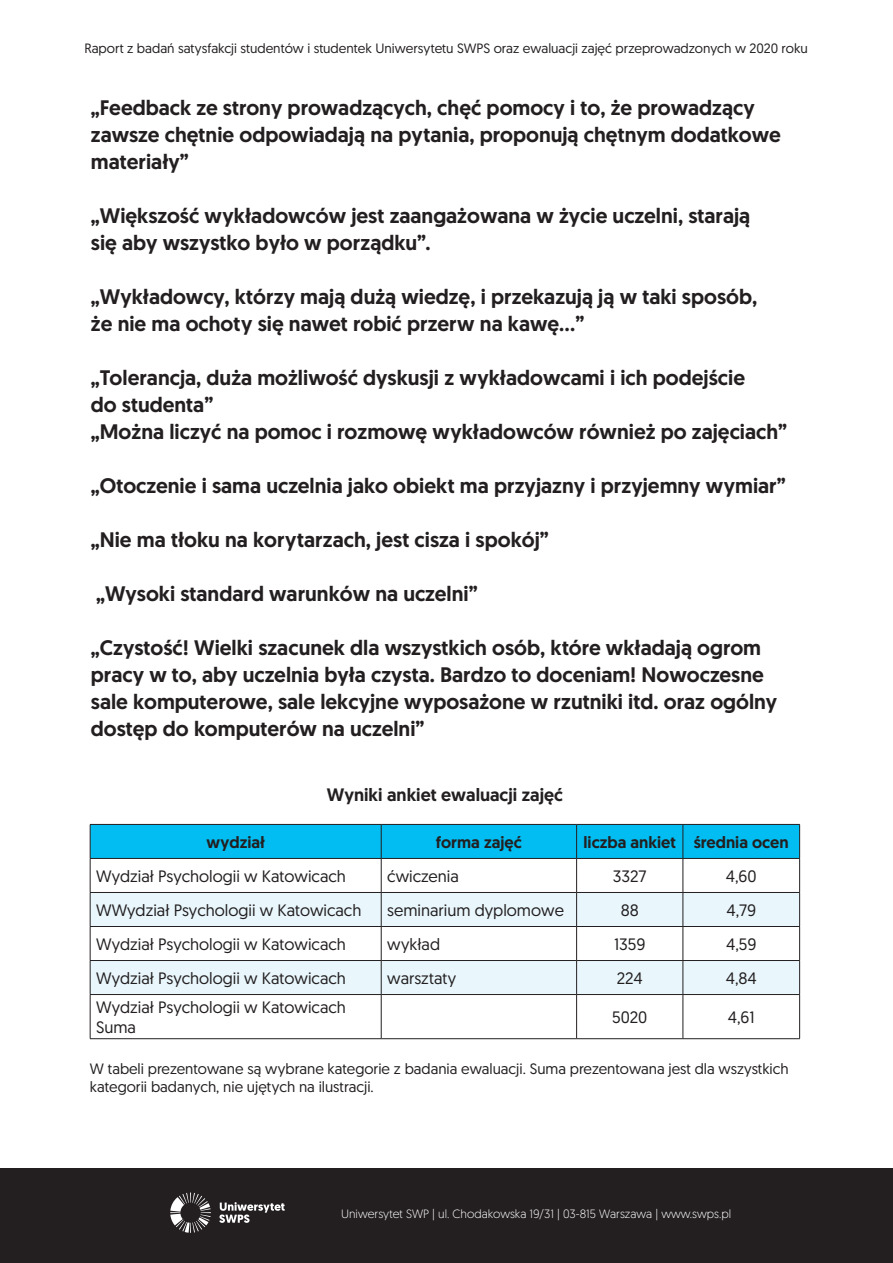
<style>
.page{position:relative;width:893px;height:1263px;background:#fff}
.page>*{position:absolute;margin:0;border:0;box-sizing:border-box;transform-origin:0 0}
.t1{font:500 21px/27px "Geomanist";color:#231f20}
.t2{font:500 18px "Geomanist";color:#231f20}
.t3{font:16.5px/19.8px "Geomanist";color:#231f20}
.t4{font:500 16.5px "Geomanist";color:#231f20}
.t5{font:15px/18px "Geomanist";color:#231f20}
.t6{font:13.5px "Geomanist";color:#231f20}
.t7{font:300 12px "Geomanist";color:#fff}
</style>
<div class="page">
<div style="left:0;top:1168px;width:893px;height:95px;background:#231f20"></div>
<svg style="left:219px;top:1202px;width:66px;height:21px"></svg>
<svg style="left:170px;top:1192px;width:41px;height:41px"></svg>
<div style="left:91px;top:825px;width:708px;height:33px;background:#01bdf2"></div>
<svg style="left:91px;top:893px;width:708px;height:101px;fill:#e9f7fd"></svg>
<hr style="left:90px;top:824px;width:291px;height:1px;background:#231f20">
<hr style="left:90px;top:825px;width:1px;height:33px;background:#231f20">
<hr style="left:381px;top:824px;width:196px;height:1px;background:#231f20">
<hr style="left:381px;top:825px;width:1px;height:33px;background:#231f20">
<hr style="left:577px;top:824px;width:106px;height:1px;background:#231f20">
<hr style="left:576px;top:825px;width:1px;height:33px;background:#231f20">
<hr style="left:683px;top:824px;width:117px;height:1px;background:#231f20">
<hr style="left:683px;top:825px;width:1px;height:33px;background:#231f20">
<hr style="left:799px;top:825px;width:1px;height:33px;background:#231f20">
<hr style="left:90px;top:858px;width:291px;height:1px;background:#231f20">
<hr style="left:90px;top:859px;width:1px;height:33px;background:#231f20">
<hr style="left:381px;top:858px;width:196px;height:1px;background:#231f20">
<hr style="left:381px;top:859px;width:1px;height:33px;background:#231f20">
<hr style="left:577px;top:858px;width:106px;height:1px;background:#231f20">
<hr style="left:576px;top:859px;width:1px;height:33px;background:#231f20">
<hr style="left:683px;top:858px;width:117px;height:1px;background:#231f20">
<hr style="left:683px;top:859px;width:1px;height:33px;background:#231f20">
<hr style="left:799px;top:859px;width:1px;height:33px;background:#231f20">
<hr style="left:90px;top:892px;width:291px;height:1px;background:#231f20">
<hr style="left:90px;top:893px;width:1px;height:33px;background:#231f20">
<hr style="left:381px;top:892px;width:196px;height:1px;background:#231f20">
<hr style="left:381px;top:893px;width:1px;height:33px;background:#231f20">
<hr style="left:577px;top:892px;width:106px;height:1px;background:#231f20">
<hr style="left:576px;top:893px;width:1px;height:33px;background:#231f20">
<hr style="left:683px;top:892px;width:117px;height:1px;background:#231f20">
<hr style="left:683px;top:893px;width:1px;height:33px;background:#231f20">
<hr style="left:799px;top:893px;width:1px;height:33px;background:#231f20">
<hr style="left:90px;top:926px;width:291px;height:1px;background:#231f20">
<hr style="left:90px;top:927px;width:1px;height:33px;background:#231f20">
<hr style="left:381px;top:926px;width:196px;height:1px;background:#231f20">
<hr style="left:381px;top:927px;width:1px;height:33px;background:#231f20">
<hr style="left:577px;top:926px;width:106px;height:1px;background:#231f20">
<hr style="left:576px;top:927px;width:1px;height:33px;background:#231f20">
<hr style="left:683px;top:926px;width:117px;height:1px;background:#231f20">
<hr style="left:683px;top:927px;width:1px;height:33px;background:#231f20">
<hr style="left:799px;top:927px;width:1px;height:33px;background:#231f20">
<hr style="left:90px;top:960px;width:291px;height:1px;background:#231f20">
<hr style="left:90px;top:961px;width:1px;height:33px;background:#231f20">
<hr style="left:381px;top:960px;width:196px;height:1px;background:#231f20">
<hr style="left:381px;top:961px;width:1px;height:33px;background:#231f20">
<hr style="left:577px;top:960px;width:106px;height:1px;background:#231f20">
<hr style="left:576px;top:961px;width:1px;height:33px;background:#231f20">
<hr style="left:683px;top:960px;width:117px;height:1px;background:#231f20">
<hr style="left:683px;top:961px;width:1px;height:33px;background:#231f20">
<hr style="left:799px;top:961px;width:1px;height:33px;background:#231f20">
<hr style="left:90px;top:994px;width:291px;height:1px;background:#231f20">
<hr style="left:90px;top:995px;width:1px;height:43px;background:#231f20">
<hr style="left:381px;top:994px;width:196px;height:1px;background:#231f20">
<hr style="left:381px;top:995px;width:1px;height:43px;background:#231f20">
<hr style="left:577px;top:994px;width:106px;height:1px;background:#231f20">
<hr style="left:576px;top:995px;width:1px;height:43px;background:#231f20">
<hr style="left:683px;top:994px;width:117px;height:1px;background:#231f20">
<hr style="left:683px;top:995px;width:1px;height:43px;background:#231f20">
<hr style="left:799px;top:995px;width:1px;height:43px;background:#231f20">
<hr style="left:90px;top:1038px;width:291px;height:1px;background:#231f20">
<hr style="left:381px;top:1038px;width:196px;height:1px;background:#231f20">
<hr style="left:577px;top:1038px;width:106px;height:1px;background:#231f20">
<hr style="left:683px;top:1038px;width:117px;height:1px;background:#231f20">
<p class="t6" style="left:84px;top:39px;width:725px">Raport z badań satysfakcji studentów i studentek Uniwersytetu SWPS oraz ewaluacji zajęć przeprowadzonych w 2020 roku</p>
<p class="t1" style="left:91px;top:94px;width:691px">„Feedback ze strony prowadzących, chęć pomocy i to, że prowadzący zawsze chętnie odpowiadają na pytania, proponują chętnym dodatkowe materiały”</p>
<p class="t1" style="left:91px;top:202px;width:661px">„Większość wykładowców jest zaangażowana w życie uczelni, starają się aby wszystko było w porządku”.</p>
<p class="t1" style="left:91px;top:283px;width:668px">„Wykładowcy, którzy mają dużą wiedzę, i przekazują ją w taki sposób, że nie ma ochoty się nawet robić przerw na kawę…”</p>
<p class="t1" style="left:91px;top:364px;width:656px">„Tolerancja, duża możliwość dyskusji z wykładowcami i ich podejście do studenta”</p>
<p class="t1" style="left:91px;top:418px;width:698px">„Można liczyć na pomoc i rozmowę wykładowców również po zajęciach”</p>
<p class="t1" style="left:91px;top:472px;width:696px">„Otoczenie i sama uczelnia jako obiekt ma przyjazny i przyjemny wymiar”</p>
<p class="t1" style="left:91px;top:526px;width:459px">„Nie ma tłoku na korytarzach, jest cisza i spokój”</p>
<p class="t1" style="left:96px;top:580px;width:383px">„Wysoki standard warunków na uczelni”</p>
<p class="t1" style="left:91px;top:634px;width:688px">„Czystość! Wielki szacunek dla wszystkich osób, które wkładają ogrom pracy w to, aby uczelnia była czysta. Bardzo to doceniam! Nowoczesne sale komputerowe, sale lekcyjne wyposażone w rzutniki itd. oraz ogólny dostęp do komputerów na uczelni”</p>
<p class="t2" style="left:327px;top:782px;width:238px">Wyniki ankiet ewaluacji zajęć</p>
<p class="t4" style="left:206px;top:831px;width:60px">wydział</p>
<p class="t4" style="left:436px;top:831px;width:87px">forma zajęć</p>
<p class="t4" style="left:583px;top:831px;width:94px">liczba ankiet</p>
<p class="t4" style="left:694px;top:831px;width:96px">średnia ocen</p>
<p class="t3" style="left:96px;top:865px;width:251px">Wydział Psychologii w Katowicach</p>
<p class="t3" style="left:387px;top:865px;width:73px">ćwiczenia</p>
<p class="t3" style="left:613px;top:865px;width:35px">3327</p>
<p class="t3" style="left:726px;top:865px;width:32px">4,60</p>
<p class="t3" style="left:96px;top:899px;width:267px">WWydział Psychologii w Katowicach</p>
<p class="t3" style="left:387px;top:899px;width:178px">seminarium dyplomowe</p>
<p class="t3" style="left:621px;top:899px;width:20px">88</p>
<p class="t3" style="left:726px;top:899px;width:31px">4,79</p>
<p class="t3" style="left:96px;top:933px;width:251px">Wydział Psychologii w Katowicach</p>
<p class="t3" style="left:387px;top:933px;width:54px">wykład</p>
<p class="t3" style="left:614px;top:933px;width:33px">1359</p>
<p class="t3" style="left:726px;top:933px;width:32px">4,59</p>
<p class="t3" style="left:96px;top:967px;width:251px">Wydział Psychologii w Katowicach</p>
<p class="t3" style="left:387px;top:967px;width:71px">warsztaty</p>
<p class="t3" style="left:617px;top:967px;width:27px">224</p>
<p class="t3" style="left:726px;top:967px;width:33px">4,84</p>
<p class="t3" style="left:96px;top:997px;width:251px">Wydział Psychologii w Katowicach<br>Suma</p>
<p class="t3" style="left:612px;top:1007px;width:37px">5020</p>
<p class="t3" style="left:728px;top:1007px;width:28px">4,61</p>
<p class="t5" style="left:90px;top:1059px;width:700px">W tabeli prezentowane są wybrane kategorie z badania ewaluacji. Suma prezentowana jest dla wszystkich kategorii badanych, nie ujętych na ilustracji.</p>
<p class="t7" style="left:341px;top:1206px;width:392px">Uniwersytet SWP | ul. Chodakowska 19/31 | 03-815 Warszawa | www.swps.pl</p>
</div>
